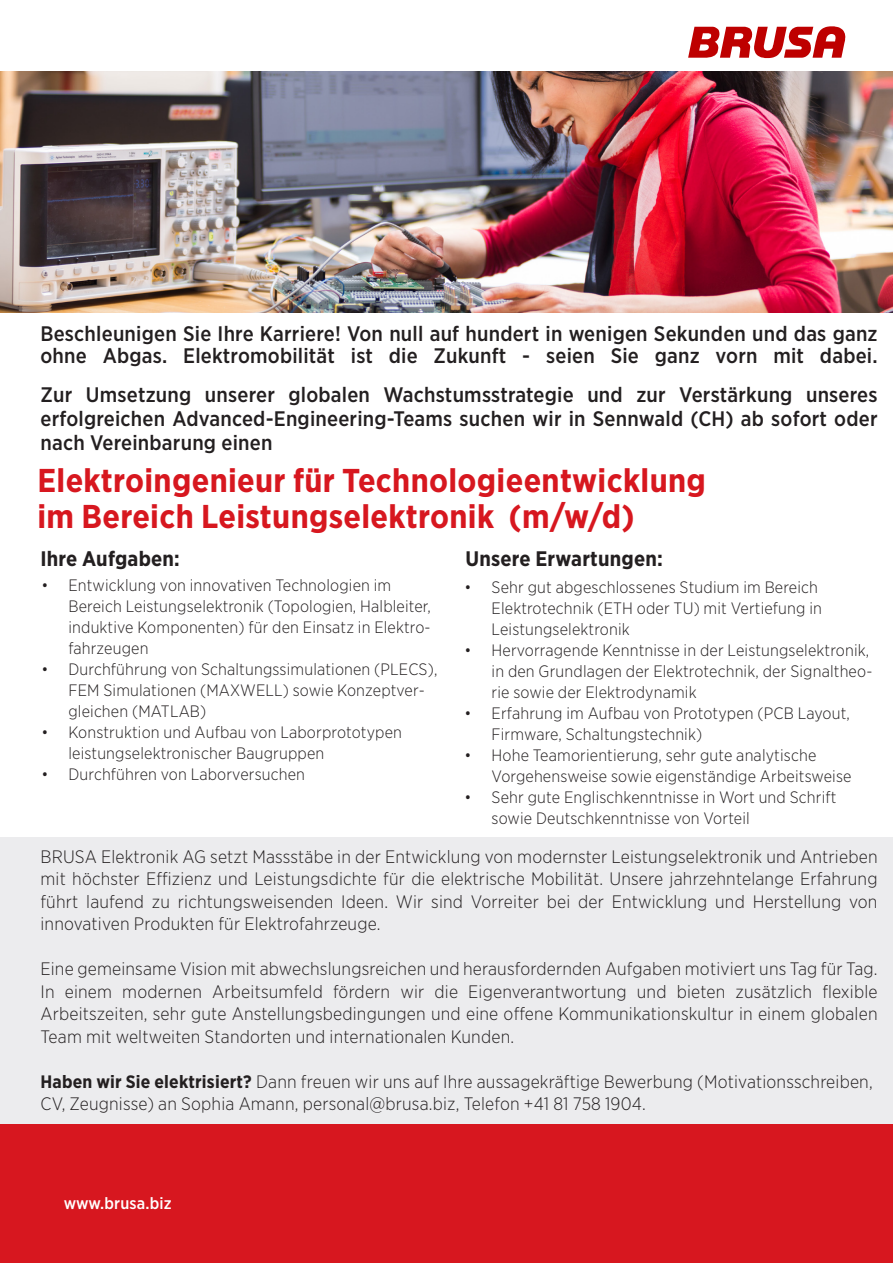
<style>
.page{position:relative;width:893px;height:1263px;background:#fff}
.page>*{position:absolute;margin:0;border:0;box-sizing:border-box;transform-origin:0 0}
.t1{font:700 33px "Gotham Narrow";letter-spacing:.01em;color:#d7171f}
.t2{font:500 21px/24px "Gotham Narrow";letter-spacing:.01em;color:#231f20}
.t3{font:700 21px "Gotham Narrow";letter-spacing:.01em;color:#231f20}
.t4{font:300 18px/22.5px "Gotham Narrow";letter-spacing:.01em;color:#231f20;text-align:justify}
.t5{font:300 16.5px/21px "Gotham Narrow";letter-spacing:.01em;color:#231f20}
.u-tit_w{font:500 16.5px "Gotham Narrow";letter-spacing:.01em;color:#fff}
.s1{font-weight:700}
</style>
<div class="page">
<div style="left:0;top:837px;width:893px;height:426px;background:#ececee"></div>
<div style="left:0;top:1125px;width:893px;height:138px;background:#d7171f"></div>
<img style="left:0;top:71px;width:893px;height:242px">
<svg style="left:688px;top:26px;width:157px;height:32px"></svg>
<p class="t2" style="left:40px;top:322px;width:839px;line-height:22.5px">Beschleunigen Sie Ihre Karriere! Von null auf hundert in wenigen Sekunden und das ganz ohne Abgas. Elektromobilität ist die Zukunft - seien Sie ganz vorn mit dabei.</p>
<p class="t2" style="left:40px;top:382px;width:839px;text-align:justify">Zur Umsetzung unserer globalen Wachstumsstrategie und zur Verstärkung unseres erfolgreichen Advanced-Engineering-Teams suchen wir in Sennwald (CH) ab sofort oder nach Vereinbarung einen</p>
<p class="t1" style="left:37px;top:459px;width:670px">Elektroingenieur für Technologieentwicklung</p>
<p class="t1" style="left:37px;top:495px;width:599px">im Bereich Leistungselektronik (m/w/d)</p>
<p class="t3" style="left:40px;top:545px;width:141px">Ihre Aufgaben:</p>
<p class="t3" style="left:465px;top:545px;width:199px">Unsere Erwartungen:</p>
<p class="t5" style="left:68px;top:574px;width:364px;text-indent:-27px">• Entwicklung von innovativen Technologien im Bereich Leistungselektronik (Topologien, Halbleiter, induktive Komponenten) für den Einsatz in Elektro&shy;fahrzeugen</p>
<p class="t5" style="left:68px;top:658px;width:370px;text-indent:-27px">• Durchführung von Schaltungssimulationen (PLECS),<br>FEM Simulationen (MAXWELL) sowie Konzeptver&shy;gleichen (MATLAB)</p>
<p class="t5" style="left:68px;top:721px;width:335px;text-indent:-27px">• Konstruktion und Aufbau von Laborprototypen leistungselektronischer Baugruppen</p>
<p class="t5" style="left:41px;top:763px;width:265px">• Durchführen von Laborversuchen</p>
<p class="t5" style="left:492px;top:576px;width:332px;text-indent:-27px">• Sehr gut abgeschlossenes Studium im Bereich<br>Elektrotechnik (ETH oder TU) mit Vertiefung in<br>Leistungselektronik</p>
<p class="t5" style="left:492px;top:639px;width:382px;text-indent:-27px">• Hervorragende Kenntnisse in der Leistungselektronik, in den Grundlagen der Elektrotechnik, der Signaltheo&shy;rie sowie der Elektrodynamik</p>
<p class="t5" style="left:492px;top:702px;width:360px;text-indent:-27px">• Erfahrung im Aufbau von Prototypen (PCB Layout,<br>Firmware, Schaltungstechnik)</p>
<p class="t5" style="left:492px;top:744px;width:361px;text-indent:-27px">• Hohe Teamorientierung, sehr gute analytische<br>Vorgehensweise sowie eigenständige Arbeitsweise</p>
<p class="t5" style="left:492px;top:786px;width:346px;text-indent:-27px">• Sehr gute Englischkenntnisse in Wort und Schrift sowie Deutschkenntnisse von Vorteil</p>
<p class="t4" style="left:40px;top:844px;width:839px">BRUSA Elektronik AG setzt Massstäbe in der Entwicklung von modernster Leistungselektronik und Antrieben mit höchster Effizienz und Leistungsdichte für die elektrische Mobilität. Unsere jahrzehntelange Erfahrung führt laufend zu richtungsweisenden Ideen. Wir sind Vorreiter bei der Entwicklung und Herstellung von innovativen Produkten für Elektrofahrzeuge.</p>
<p class="t4" style="left:40px;top:957px;width:839px">Eine gemeinsame Vision mit abwechslungsreichen und herausfordernden Aufgaben motiviert uns Tag für Tag.<br>In einem modernen Arbeitsumfeld fördern wir die Eigenverantwortung und bieten zusätzlich flexible Arbeitszeiten, sehr gute Anstellungsbedingungen und eine offene Kommunikationskultur in einem globalen Team mit weltweiten Standorten und internationalen Kunden.</p>
<p class="t4" style="left:40px;top:1069px;width:834px"><span class="s1">Haben wir Sie elektrisiert?</span> Dann freuen wir uns auf Ihre aussagekräftige Bewerbung (Motivationsschreiben,<br>CV, Zeugnisse) an Sophia Amann, personal@brusa.biz, Telefon +41 81 758 1904.</p>
<p class="u-tit_w" style="left:64px;top:1193px;width:109px">www.brusa.biz</p>
</div>
